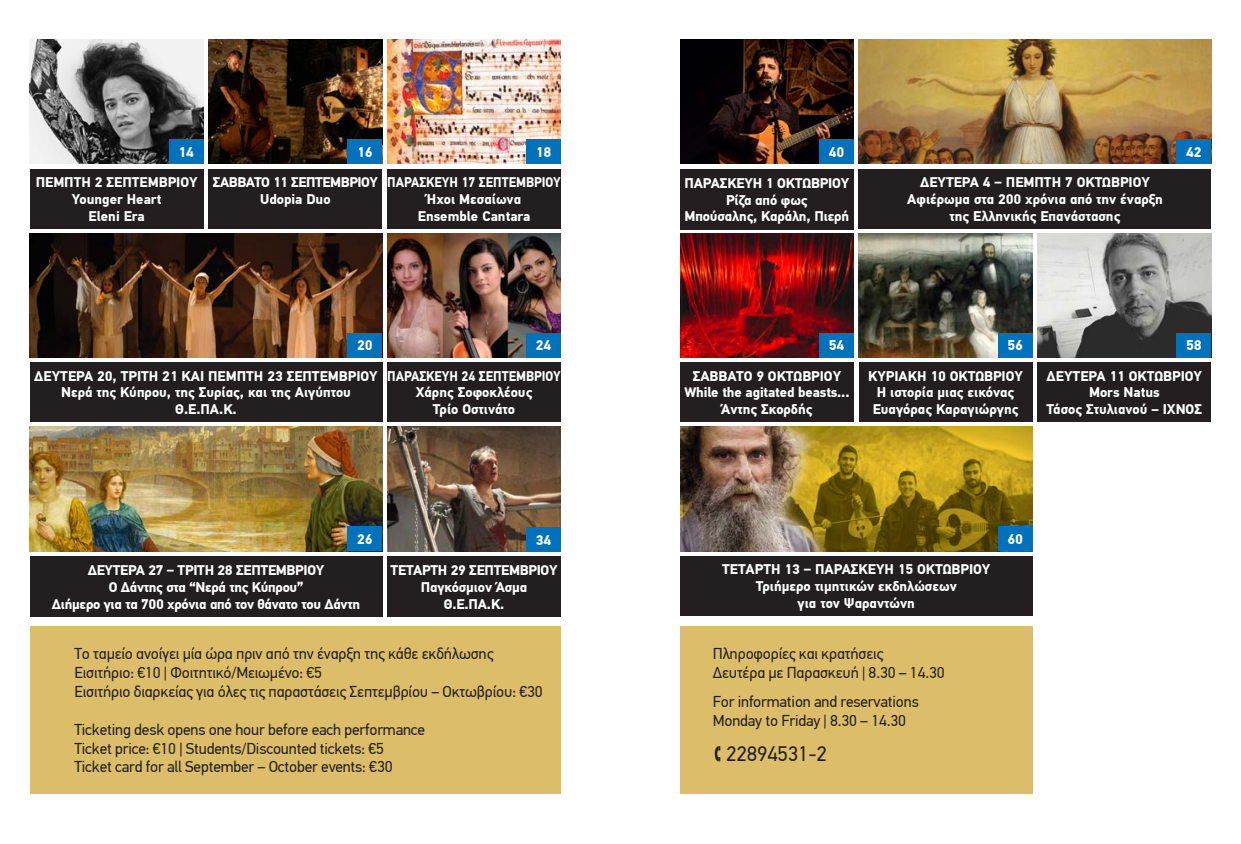
<style>
.page{position:relative;width:1241px;height:844px;background:#fff}
.page>*{position:absolute;margin:0;border:0;box-sizing:border-box;transform-origin:0 0}
.TEXT_NORMAL{font:21px "PF Din Text Pro";letter-spacing:-.01em;color:#231f20}
.TEXT_NORMAL-2{font:15.75px "PF Din Text Pro";letter-spacing:-.01em;color:#231f20}
.last_page_events{font:700 14px "PF Din Text Pro";color:#fff}
.last_page_events-2{font:700 14px "PF Din Text Pro";letter-spacing:-.02em;color:#fff}
.last_page_events-3{font:700 14px "PF Din Text Pro";color:#fff;scale:.9 1}
.last_page_events-4{font:700 14px "PF Din Text Pro";letter-spacing:-.03em;color:#fff}
</style>
<div class="page">
<div style="left:30px;top:169px;width:173px;height:59px;background:#231f20"></div>
<div style="left:680px;top:362px;width:173px;height:60px;background:#231f20"></div>
<div style="left:858px;top:362px;width:174px;height:60px;background:#231f20"></div>
<div style="left:1037px;top:362px;width:173px;height:60px;background:#231f20"></div>
<div style="left:208px;top:169px;width:174px;height:59px;background:#231f20"></div>
<div style="left:858px;top:169px;width:352px;height:59px;background:#231f20"></div>
<div style="left:30px;top:556px;width:352px;height:60px;background:#231f20"></div>
<div style="left:30px;top:362px;width:352px;height:60px;background:#231f20"></div>
<div style="left:387px;top:169px;width:174px;height:59px;background:#231f20"></div>
<div style="left:387px;top:362px;width:174px;height:60px;background:#231f20"></div>
<img style="left:30px;top:40px;width:173px;height:124px">
<img style="left:680px;top:233px;width:173px;height:124px">
<img style="left:208px;top:40px;width:174px;height:124px">
<img style="left:858px;top:40px;width:352px;height:124px">
<img style="left:858px;top:233px;width:174px;height:124px">
<img style="left:1037px;top:233px;width:173px;height:124px">
<img style="left:30px;top:427px;width:352px;height:124px">
<img style="left:30px;top:233px;width:352px;height:124px">
<img style="left:387px;top:40px;width:174px;height:124px">
<img style="left:387px;top:233px;width:174px;height:124px">
<div style="left:680px;top:626px;width:352px;height:168px;background:#dcbd69"></div>
<div style="left:31px;top:626px;width:530px;height:168px;background:#dcbd69"></div>
<div style="left:169px;top:139px;width:34px;height:25px;background:#0072bc"></div>
<div style="left:819px;top:332px;width:34px;height:25px;background:#0072bc"></div>
<div style="left:997px;top:332px;width:35px;height:25px;background:#0072bc"></div>
<div style="left:1176px;top:332px;width:34px;height:25px;background:#0072bc"></div>
<div style="left:347px;top:139px;width:35px;height:25px;background:#0072bc"></div>
<div style="left:1176px;top:139px;width:34px;height:25px;background:#0072bc"></div>
<div style="left:347px;top:526px;width:35px;height:25px;background:#0072bc"></div>
<div style="left:347px;top:332px;width:35px;height:25px;background:#0072bc"></div>
<div style="left:526px;top:139px;width:35px;height:25px;background:#0072bc"></div>
<div style="left:680px;top:556px;width:352px;height:59px;background:#231f20"></div>
<img style="left:680px;top:427px;width:352px;height:124px">
<div style="left:997px;top:526px;width:35px;height:25px;background:#0072bc"></div>
<div style="left:526px;top:332px;width:35px;height:25px;background:#0072bc"></div>
<div style="left:680px;top:169px;width:173px;height:61px;background:#231f20"></div>
<div style="left:387px;top:556px;width:174px;height:60px;background:#231f20"></div>
<img style="left:680px;top:40px;width:173px;height:124px">
<img style="left:387px;top:427px;width:174px;height:124px">
<div style="left:819px;top:139px;width:34px;height:25px;background:#0072bc"></div>
<div style="left:526px;top:527px;width:35px;height:24px;background:#0072bc"></div>
<p class="last_page_events" style="left:178px;top:143px;width:17px">14</p>
<p class="last_page_events" style="left:36px;top:174px;width:163px">ΠΈΜΠΤΗ 2 ΣΕΠΤΕΜΒΡΊΟΥ</p>
<p class="last_page_events" style="left:72px;top:190px;width:91px">Younger Heart</p>
<p class="last_page_events" style="left:89px;top:207px;width:57px">Eleni Era</p>
<p class="last_page_events" style="left:357px;top:143px;width:17px">16</p>
<p class="last_page_events" style="left:1185px;top:143px;width:17px">42</p>
<p class="last_page_events" style="left:535px;top:143px;width:17px">18</p>
<p class="last_page_events" style="left:828px;top:143px;width:17px">40</p>
<p class="last_page_events-4" style="left:213px;top:174px;width:167px">ΣΆΒΒΑΤΟ 11 ΣΕΠΤΕΜΒΡΊΟΥ</p>
<p class="last_page_events" style="left:260px;top:190px;width:72px">Udopia Duo</p>
<p class="last_page_events-3" style="left:387px;top:174px;width:194px">ΠΑΡΑΣΚΕΥΉ 17 ΣΕΠΤΕΜΒΡΊΟΥ</p>
<p class="last_page_events" style="left:427px;top:190px;width:96px">Ήχοι Μεσαίωνα</p>
<p class="last_page_events" style="left:418px;top:207px;width:114px">Ensemble Cantara</p>
<p class="last_page_events" style="left:684px;top:174px;width:166px">ΠΑΡΑΣΚΕΥΉ 1 ΟΚΤΩΒΡΊΟΥ</p>
<p class="last_page_events" style="left:726px;top:191px;width:83px">Ρίζα από φως</p>
<p class="last_page_events" style="left:684px;top:208px;width:166px">Μπούσαλης, Καράλη, Πιερή</p>
<p class="last_page_events" style="left:919px;top:174px;width:231px">ΔΕΥΤΈΡΑ 4 – ΠΈΜΠΤΗ 7 ΟΚΤΩΒΡΊΟΥ</p>
<p class="last_page_events" style="left:907px;top:190px;width:257px">Αφιέρωμα στα 200 χρόνια από την έναρξη</p>
<p class="last_page_events" style="left:949px;top:207px;width:172px">της Ελληνικής Επανάστασης</p>
<p class="last_page_events" style="left:357px;top:337px;width:17px">20</p>
<p class="last_page_events" style="left:535px;top:337px;width:17px">24</p>
<p class="last_page_events" style="left:828px;top:337px;width:17px">54</p>
<p class="last_page_events" style="left:1007px;top:337px;width:17px">56</p>
<p class="last_page_events" style="left:1185px;top:337px;width:17px">58</p>
<p class="last_page_events" style="left:34px;top:367px;width:345px">ΔΕΥΤΈΡΑ 20, ΤΡΊΤΗ 21 ΚΑΙ ΠΈΜΠΤΗ 23 ΣΕΠΤΕΜΒΡΊΟΥ</p>
<p class="last_page_events" style="left:61px;top:384px;width:291px">Νερά της Κύπρου, της Συρίας, και της Αιγύπτου</p>
<p class="last_page_events" style="left:175px;top:401px;width:63px">Θ.Ε.ΠΑ.Κ.</p>
<p class="last_page_events-3" style="left:387px;top:367px;width:194px">ΠΑΡΑΣΚΕΥΉ 24 ΣΕΠΤΕΜΒΡΊΟΥ</p>
<p class="last_page_events" style="left:415px;top:384px;width:118px">Χάρης Σοφοκλέους</p>
<p class="last_page_events" style="left:433px;top:401px;width:84px">Τρίο Οστινάτο</p>
<p class="last_page_events" style="left:357px;top:530px;width:17px">26</p>
<p class="last_page_events-2" style="left:88px;top:561px;width:238px">ΔΕΎΤΕΡΑ 27 – ΤΡΙΤΗ 28 ΣΕΠΤΕΜΒΡΊΟΥ</p>
<p class="last_page_events-2" style="left:109px;top:578px;width:196px">Ο Δάντης στα “Νερά της Κύπρου”</p>
<p class="last_page_events-2" style="left:52px;top:595px;width:310px">Διήμερο για τα 700 χρόνια από τον θάνατο του Δάντη</p>
<p class="last_page_events" style="left:535px;top:531px;width:17px">34</p>
<p class="last_page_events-2" style="left:390px;top:561px;width:168px">ΤΕΤΑΡΤΗ 29 ΣΕΠΤΕΜΒΡΙΟΥ</p>
<p class="last_page_events" style="left:421px;top:578px;width:108px">Παγκόσμιον Άσμα</p>
<p class="last_page_events" style="left:444px;top:595px;width:62px">Θ.Ε.ΠΑ.Κ.</p>
<p class="TEXT_NORMAL-2" style="left:74px;top:644px;width:420px">To ταμείο ανοίγει μία ώρα πριν από την έναρξη της κάθε εκδήλωσης</p>
<p class="TEXT_NORMAL-2" style="left:74px;top:663px;width:249px">Εισιτήριο: €10 | Φοιτητικό/Μειωμένο: €5</p>
<p class="TEXT_NORMAL-2" style="left:74px;top:681px;width:469px">Εισιτήριο διαρκείας για όλες τις παραστάσεις Σεπτεμβρίου – Οκτωβρίου: €30</p>
<p class="TEXT_NORMAL-2" style="left:74px;top:719px;width:352px">Ticketing desk opens one hour before each performance</p>
<p class="TEXT_NORMAL-2" style="left:74px;top:738px;width:311px">Ticket price: €10 | Students/Discounted tickets: €5</p>
<p class="TEXT_NORMAL-2" style="left:74px;top:757px;width:319px">Ticket card for all September – October events: €30</p>
<p class="last_page_events" style="left:692px;top:367px;width:150px">ΣΆΒΒΑΤΟ 9 ΟΚΤΩΒΡΊΟΥ</p>
<p class="last_page_events" style="left:684px;top:384px;width:167px">While the agitated beasts...</p>
<p class="last_page_events" style="left:721px;top:401px;width:93px">Άντης Σκορδής</p>
<p class="last_page_events" style="left:868px;top:367px;width:156px">ΚΥΡΙΑΚΗ 10 ΟΚΤΩΒΡΊΟΥ</p>
<p class="last_page_events" style="left:876px;top:384px;width:139px">Η ιστορία μιας εικόνας</p>
<p class="last_page_events" style="left:872px;top:401px;width:147px">Ευαγόρας Καραγιώργης</p>
<p class="last_page_events" style="left:1046px;top:367px;width:157px">ΔΕΥΤΈΡΑ 11 ΟΚΤΩΒΡΊΟΥ</p>
<p class="last_page_events" style="left:1088px;top:384px;width:72px">Mors Natus</p>
<p class="last_page_events" style="left:1046px;top:401px;width:157px">Τάσος Στυλιανού – ΙΧΝΟΣ</p>
<p class="last_page_events" style="left:722px;top:560px;width:270px">ΤΕΤΆΡΤΗ 13 – ΠΑΡΑΣΚΕΥΉ 15 ΟΚΤΩΒΡΊΟΥ</p>
<p class="last_page_events" style="left:755px;top:577px;width:202px">Τριήμερο τιμητικών εκδηλώσεων</p>
<p class="last_page_events" style="left:797px;top:594px;width:119px">για τον Ψαραντώνη</p>
<p class="TEXT_NORMAL-2" style="left:712px;top:644px;width:172px">Πληροφορίες και κρατήσεις</p>
<p class="TEXT_NORMAL-2" style="left:712px;top:663px;width:233px">Δευτέρα με Παρασκευή | 8.30 – 14.30</p>
<p class="TEXT_NORMAL-2" style="left:712px;top:691px;width:208px">For information and reservations</p>
<p class="TEXT_NORMAL-2" style="left:712px;top:710px;width:195px">Monday to Friday | 8.30 – 14.30</p>
<p class="TEXT_NORMAL" style="left:712px;top:741px;width:116px">✆ 22894531-2</p>
<p class="last_page_events" style="left:1007px;top:530px;width:17px">60</p>
</div>
